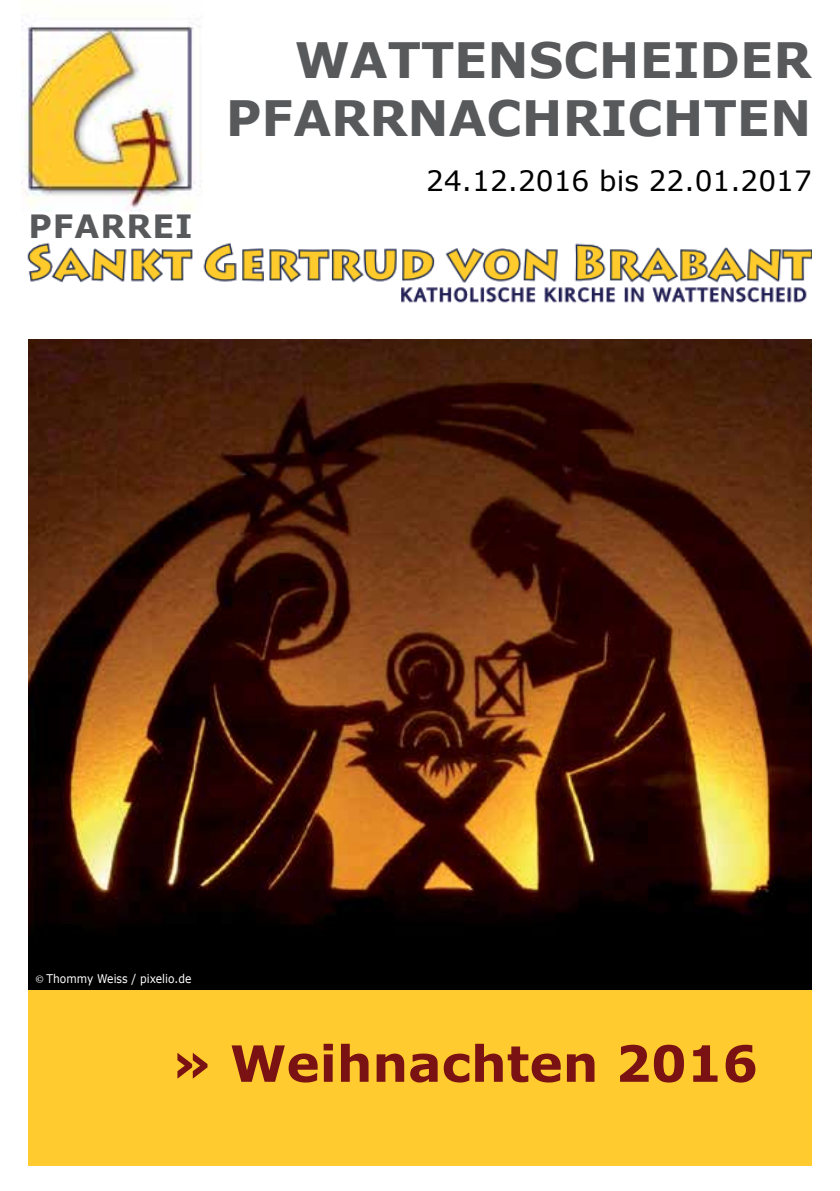
<style>
.page{position:relative;width:840px;height:1191px;background:#fff}
.page>*{position:absolute;margin:0;border:0;box-sizing:border-box;transform-origin:0 0}
.t1{font:700 50px "Verdana";color:#7a1214}
.t2{font:700 48.8px/58px "Verdana";color:#58595b;text-align:right}
.t3{font:700 32px "Verdana";letter-spacing:.03em;color:#58595b}
.t4{font:28px "Verdana";color:#000}
.t5{font:12px "Verdana";color:#fff;scale:.89 1}
.s1{font-family:"Minion Pro"}
</style>
<div class="page">
<img style="left:21px;top:20px;width:182px;height:191px">
<img style="left:27px;top:242px;width:784px;height:61px">
<img style="left:28px;top:339px;width:783px;height:650px">
<div style="left:28px;top:989px;width:783px;height:176px;background:#ffcb2f"></div>
<p class="t2" style="left:226px;top:30px;width:587px">WATTENSCHEIDER<br>PFARRNACHRICHTEN</p>
<p class="t3" style="left:28px;top:206px;width:166px">PFARREI</p>
<p class="t4" style="left:426px;top:163px;width:387px">24.12.2016 bis 22.01.2017</p>
<p class="t5" style="left:35px;top:971px;width:177px"><span class="s1">©</span> Thommy Weiss / pixelio.de</p>
<p class="t1" style="left:170px;top:1031px;width:589px">» Weihnachten 2016</p>
</div>
